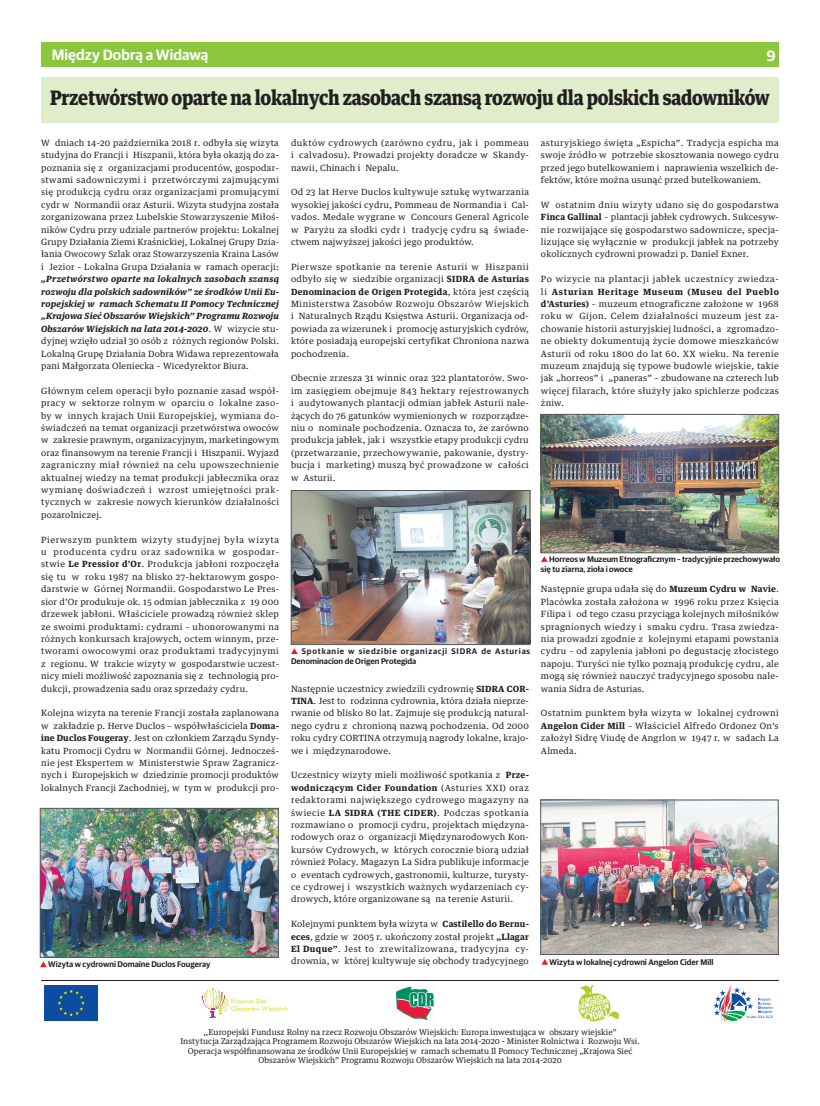
<style>
.page{position:relative;width:820px;height:1106px;background:#fff}
.page>*{position:absolute;margin:0;border:0;box-sizing:border-box;transform-origin:0 0}
.t1{font:900 20px "Guardian Text Egyp";letter-spacing:-.015em;color:#231f20;scale:.9 1}
.t2{font:600 15px "Guardian Sans";letter-spacing:.005em;color:#fff}
.t3{font:8.6px/12.4px "Guardian Text Egyp";letter-spacing:.02em;color:#231f20;text-align:justify}
.t4{font:italic 700 8.6px/12.4px "Guardian Text Egyp";letter-spacing:.02em;color:#231f20;text-align:justify}
.t5{font:600 8.2px/9.8px "Guardian Sans";letter-spacing:.005em;color:#231f20}
.t6{font:600 8.2px/9.8px "Guardian Sans";letter-spacing:.1em;color:#231f20}
.t7{font:8px/9.6px "Guardian Text Egyp";letter-spacing:.005em;color:#231f20;text-align:center}
.s1{font-weight:400;font-style:normal}
.s2{font-weight:700}
</style>
<div class="page">
<div style="left:41px;top:43px;width:737px;height:24px;background:#8bc63e"></div>
<div style="left:41px;top:77px;width:737px;height:46px;background:#dfedcb"></div>
<img style="left:293px;top:492px;width:235px;height:150px">
<div style="left:291px;top:490px;width:239px;height:154px;border:1px solid #57585a"></div>
<svg style="left:291px;top:648px;width:6px;height:6px"></svg>
<img style="left:542px;top:801px;width:234px;height:151px">
<div style="left:540px;top:799px;width:238px;height:155px;border:1px solid #57585a"></div>
<svg style="left:542px;top:959px;width:6px;height:5px"></svg>
<img style="left:42px;top:810px;width:234px;height:145px">
<div style="left:40px;top:808px;width:238px;height:149px;border:1px solid #57585a"></div>
<svg style="left:40px;top:961px;width:7px;height:6px"></svg>
<img style="left:542px;top:416px;width:234px;height:135px">
<div style="left:540px;top:414px;width:238px;height:139px;border:1px solid #57585a"></div>
<svg style="left:541px;top:556px;width:6px;height:6px"></svg>
<div style="left:44px;top:985px;width:54px;height:35px;background:#0d4da1"></div>
<svg style="left:58px;top:989px;width:27px;height:27px"></svg>
<img style="left:578px;top:985px;width:41px;height:37px">
<svg style="left:202px;top:987px;width:85px;height:31px"></svg>
<svg style="left:713px;top:987px;width:59px;height:33px"></svg>
<img style="left:396px;top:986px;width:38px;height:34px">
<hr style="left:41px;top:980px;width:737px;height:1px;background:#231f20">
<h2 class="t2" style="left:52px;top:44px;width:158px">Między Dobrą a Widawą</h2>
<h2 class="t2" style="left:766px;top:44px;width:11px">9</h2>
<h1 class="t1" style="left:50px;top:81px;width:801px">Przetwórstwo oparte na lokalnych zasobach szansą rozwoju dla polskich sadowników</h1>
<p class="t3" style="left:41px;top:135px;width:239px">W dniach 14-20 października 2018 r. odbyła się wizyta studyjna do Francji i Hiszpanii, która była okazją do za&shy;poznania się z organizacjami producentów, gospodar&shy;stwami sadowniczymi i przetwórczymi zajmującymi się produkcją cydru oraz organizacjami promującymi cydr w Normandii oraz Asturii. Wizyta studyjna została zorganizowana przez Lubelskie Stowarzyszenie Miłoś&shy;ników Cydru przy udziale partnerów projektu: Lokalnej Grupy Działania Ziemi Kraśnickiej, Lokalnej Grupy Dzia&shy;łania Owocowy Szlak oraz Stowarzyszenia Kraina Lasów i Jezior – Lokalna Grupa Działania w ramach operacji:</p>
<p class="t4" style="left:41px;top:272px;width:239px">„Przetwórstwo oparte na lokalnych zasobach szansą rozwoju dla polskich sadowników” ze środków Unii Eu&shy;ropejskiej w ramach Schematu II Pomocy Technicznej „Krajowa Sieć Obszarów Wiejskich” Programu Rozwoju Obszarów Wiejskich na lata 2014-2020<span class="s1">. W wizycie stu&shy;dyjnej wzięło udział 30 osób z różnych regionów Polski.<br>Lokalną Grupę Działania Dobra Widawa reprezentowała pani Małgorzata Oleniecka – Wicedyrektor Biura.</span></p>
<p class="t3" style="left:41px;top:383px;width:239px">Głównym celem operacji było poznanie zasad współ&shy;pracy w sektorze rolnym w oparciu o lokalne zaso&shy;by w innych krajach Unii Europejskiej, wymiana do&shy;świadczeń na temat organizacji przetwórstwa owoców w zakresie prawnym, organizacyjnym, marketingowym oraz finansowym na terenie Francji i Hiszpanii. Wyjazd zagraniczny miał również na celu upowszechnienie aktualnej wiedzy na temat produkcji jabłecznika oraz wymianę doświadczeń i wzrost umiejętności prak&shy;tycznych w zakresie nowych kierunków działalności pozarolniczej.</p>
<p class="t3" style="left:41px;top:532px;width:239px">Pierwszym punktem wizyty studyjnej była wizyta u producenta cydru oraz sadownika w gospodar&shy;stwie <span class="s2">Le Pressior d’Or</span>. Produkcja jabłoni rozpoczęła się tu w roku 1987 na blisko 27-hektarowym gospo&shy;darstwie w Górnej Normandii. Gospodarstwo Le Pres&shy;sior d’Or produkuje ok. 15 odmian jabłecznika z 19 000 drzewek jabłoni. Właściciele prowadzą również sklep ze swoimi produktami: cydrami – uhonorowanymi na różnych konkursach krajowych, octem winnym, prze&shy;tworami owocowymi oraz produktami tradycyjnymi z regionu. W trakcie wizyty w gospodarstwie uczest&shy;nicy mieli możliwość zapoznania się z technologią pro&shy;dukcji, prowadzenia sadu oraz sprzedaży cydru.</p>
<p class="t3" style="left:41px;top:706px;width:239px">Kolejna wizyta na terenie Francji została zaplanowana w zakładzie p. Herve Duclos – współwłaściciela <span class="s2">Doma&shy;ine Duclos Fougeray</span>. Jest on członkiem Zarządu Syndy&shy;katu Promocji Cydru w Normandii Górnej. Jednocześ&shy;nie jest Ekspertem w Ministerstwie Spraw Zagranicz&shy;nych i Europejskich w dziedzinie promocji produktów lokalnych Francji Zachodniej, w tym w produkcji pro-</p>
<p class="t5" style="left:48px;top:958px;width:164px">Wizyta w cydrowni Domaine Duclos Fougeray</p>
<p class="t3" style="left:291px;top:135px;width:239px">duktów cydrowych (zarówno cydru, jak i pommeau i calvadosu). Prowadzi projekty doradcze w Skandy&shy;nawii, Chinach i Nepalu.</p>
<p class="t3" style="left:291px;top:185px;width:239px">Od 23 lat Herve Duclos kultywuje sztukę wytwarzania wysokiej jakości cydru, Pommeau de Normandia i Cal&shy;vados. Medale wygrane w Concours General Agricole w Paryżu za słodki cydr i tradycję cydru są świade&shy;ctwem najwyższej jakości jego produktów.</p>
<p class="t3" style="left:291px;top:259px;width:239px">Pierwsze spotkanie na terenie Asturii w Hiszpanii odbyło się w siedzibie organizacji <span class="s2">SIDRA de Asturias Denominacion de Origen Protegida</span>, która jest częścią Ministerstwa Zasobów Rozwoju Obszarów Wiejskich i Naturalnych Rządu Księstwa Asturii. Organizacja od&shy;powiada za wizerunek i promocję asturyjskich cydrów, które posiadają europejski certyfikat Chroniona nazwa pochodzenia.</p>
<p class="t3" style="left:291px;top:371px;width:239px">Obecnie zrzesza 31 winnic oraz 322 plantatorów. Swo&shy;im zasięgiem obejmuje 843 hektary rejestrowanych i audytowanych plantacji odmian jabłek Asturii nale&shy;żących do 76 gatunków wymienionych w rozporządze&shy;niu o nominale pochodzenia. Oznacza to, że zarówno produkcja jabłek, jak i wszystkie etapy produkcji cydru (przetwarzanie, przechowywanie, pakowanie, dystry&shy;bucja i marketing) muszą być prowadzone w całości w Asturii.</p>
<p class="t3" style="left:540px;top:135px;width:239px">asturyjskiego święta „Espicha”. Tradycja espicha ma swoje źródło w potrzebie skosztowania nowego cydru przed jego butelkowaniem i naprawienia wszelkich de&shy;fektów, które można usunąć przed butelkowaniem.</p>
<p class="t3" style="left:540px;top:197px;width:239px">W ostatnim dniu wizyty udano się do gospodarstwa <span class="s2">Finca Gallinal</span> – plantacji jabłek cydrowych. Sukcesyw&shy;nie rozwijające się gospodarstwo sadownicze, specja&shy;lizujące się wyłącznie w produkcji jabłek na potrzeby okolicznych cydrowni prowadzi p. Daniel Exner.</p>
<p class="t3" style="left:540px;top:272px;width:239px">Po wizycie na plantacji jabłek uczestnicy zwiedza&shy;li <span class="s2">Asturian Heritage Museum (Museu del Pueblo d’Asturies)</span> – muzeum etnograficzne założone w 1968 roku w Gijon. Celem działalności muzeum jest za&shy;chowanie historii asturyjskiej ludności, a zgromadzo&shy;ne obiekty dokumentują życie domowe mieszkańców Asturii od roku 1800 do lat 60. XX wieku. Na terenie muzeum znajdują się typowe budowle wiejskie, takie jak „horreos” i „paneras” – zbudowane na czterech lub więcej filarach, które służyły jako spichlerze podczas żniw.</p>
<p class="t6" style="left:291px;top:645px;width:240px;text-indent:11px">Spotkanie w siedzibie organizacji SIDRA de Asturias<br>Denominacion de Origen Protegida</p>
<p class="t3" style="left:291px;top:681px;width:239px">Następnie uczestnicy zwiedzili cydrownię <span class="s2">SIDRA COR-TINA</span>. Jest to rodzinna cydrownia, która działa nieprze&shy;rwanie od blisko 80 lat. Zajmuje się produkcją natural&shy;nego cydru z chronioną nazwą pochodzenia. Od 2000 roku cydry CORTINA otrzymują nagrody lokalne, krajo&shy;we i międzynarodowe.</p>
<p class="t3" style="left:291px;top:768px;width:239px">Uczestnicy wizyty mieli możliwość spotkania z <span class="s2">Prze&shy;wodniczącym Cider Foundation</span> (Asturies XXI) oraz redaktorami największego cydrowego magazyny na świecie <span class="s2">LA SIDRA (THE CIDER)</span>. Podczas spotkania rozmawiano o promocji cydru, projektach międzyna&shy;rodowych oraz o organizacji Międzynarodowych Kon&shy;kursów Cydrowych, w których corocznie biorą udział również Polacy. Magazyn La Sidra publikuje informacje o eventach cydrowych, gastronomii, kulturze, turysty&shy;ce cydrowej i wszystkich ważnych wydarzeniach cy&shy;drowych, które organizowane są na terenie Asturii.</p>
<p class="t3" style="left:291px;top:917px;width:239px">Kolejnymi punktem była wizyta w <span class="s2">Castilello do Bernu&shy;eces</span>, gdzie w 2005 r. ukończony został projekt <span class="s2">„Llagar El Duque”</span>. Jest to zrewitalizowana, tradycyjna cy&shy;drownia, w której kultywuje się obchody tradycyjnego</p>
<p class="t5" style="left:540px;top:553px;width:240px;text-indent:8px">Horreos w Muzeum Etnograficznym – tradycyjnie przechowywało się tu ziarna, zioła i owoce</p>
<p class="t3" style="left:540px;top:582px;width:239px">Następnie grupa udała się do <span class="s2">Muzeum Cydru w Navie</span>.<br>Placówka została założona w 1996 roku przez Księcia Filipa i od tego czasu przyciąga kolejnych miłośników spragnionych wiedzy i smaku cydru. Trasa zwiedza&shy;nia prowadzi zgodnie z kolejnymi etapami powstania cydru – od zapylenia jabłoni po degustację złocistego napoju. Turyści nie tylko poznają produkcję cydru, ale mogą się również nauczyć tradycyjnego sposobu nale&shy;wania Sidra de Asturias.</p>
<p class="t3" style="left:540px;top:706px;width:239px">Ostatnim punktem była wizyta w lokalnej cydrowni <span class="s2">Angelon Cider Mill</span> – Właściciel Alfredo Ordonez On’s założył Sidrę Viudę de Angrlon w 1947 r. w sadach La Almeda.</p>
<p class="t5" style="left:549px;top:956px;width:165px">Wizyta w lokalnej cydrowni Angelon Cider Mill</p>
<p class="t7" style="left:180px;top:1026px;width:461px">,,Europejski Fundusz Rolny na rzecz Rozwoju Obszarów Wiejskich: Europa inwestująca w obszary wiejskie”<br>Instytucja Zarządzająca Programem Rozwoju Obszarów Wiejskich na lata 2014-2020 - Minister Rolnictwa i Rozwoju Wsi.<br>Operacja współfinansowana ze środków Unii Europejskiej w ramach schematu Il Pomocy Technicznej „Krajowa Sieć Obszarów Wiejskich” Programu Rozwoju Obszarów Wiejskich na lata 2014-2020</p>
</div>
